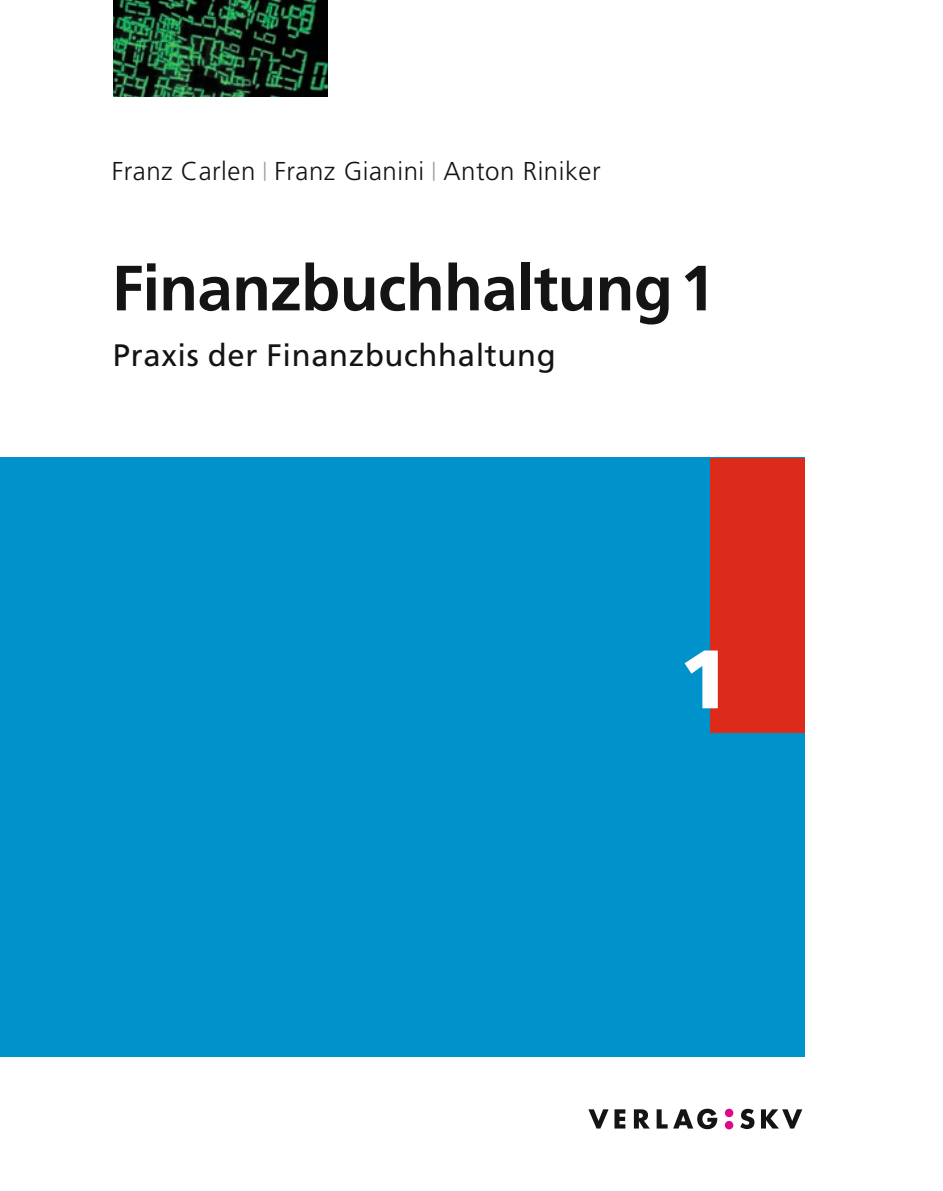
<style>
.page{position:relative;width:943px;height:1191px;background:#fff}
.page>*{position:absolute;margin:0;border:0;box-sizing:border-box;transform-origin:0 0}
.t1{font:900 82.77px "Frutiger LT Std";color:#fff}
.t2{font:700 63.7px "Frutiger LT Std";letter-spacing:-.01em;color:#131413}
.t3{font:30.97px "Frutiger LT Std";letter-spacing:.02em;color:#131413}
.t4{font:300 25.9px "Frutiger LT Std";letter-spacing:.02em;color:#131413}
.s1{font-size:18.9px;color:#999}
</style>
<div class="page">
<img style="left:114px;top:0;width:214px;height:97px">
<div style="left:0;top:458px;width:804px;height:598px;background:#0092cb"></div>
<div style="left:709px;top:458px;width:95px;height:274px;background:#dc2a1b"></div>
<svg style="left:588px;top:1109px;width:20px;height:19px"></svg>
<svg style="left:614px;top:1109px;width:11px;height:19px"></svg>
<svg style="left:634px;top:1109px;width:16px;height:19px"></svg>
<svg style="left:656px;top:1109px;width:11px;height:19px"></svg>
<svg style="left:673px;top:1108px;width:44px;height:21px"></svg>
<svg style="left:740px;top:1108px;width:14px;height:21px"></svg>
<svg style="left:761px;top:1109px;width:41px;height:19px"></svg>
<svg style="left:724px;top:1108px;width:9px;height:9px"></svg>
<div style="left:724px;top:1121px;width:9px;height:8px;background:#e00985;border-radius:50%"></div>
<p class="t4" style="left:112px;top:156px;width:490px">Franz Carlen <span class="s1">|</span> Franz Gianini <span class="s1">|</span> Anton Riniker</p>
<h2 class="t2" style="left:112px;top:251px;width:605px">Finanzbuchhaltung1</h2>
<p class="t3" style="left:113px;top:337px;width:444px">Praxis der Finanzbuchhaltung</p>
<h1 class="t1" style="left:679px;top:629px;width:52px">1</h1>
</div>
